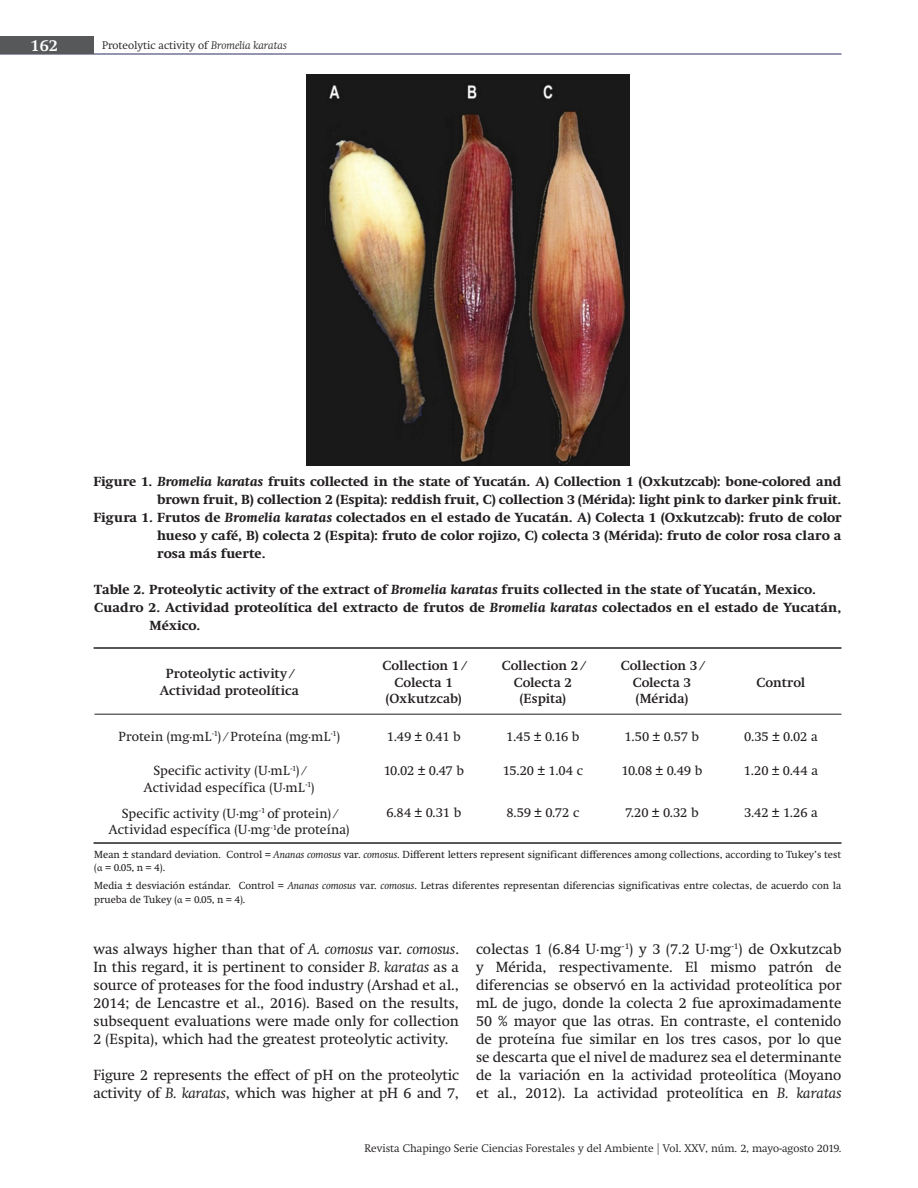
<style>
.page{position:relative;width:918px;height:1188px;background:#fff}
.page>*{position:absolute;margin:0;border:0;box-sizing:border-box;transform-origin:0 0}
.t1{font:600 16.5px "Swift Neue LT Pro";color:#fff}
.t2{font:15px/18px "Swift Neue LT Pro";color:#231f20;text-align:justify}
.pie_de_figura{font:700 13.5px/18px "Swift Neue LT Pro";color:#231f20;text-align:right}
.texto_de_cuadro{font:13.5px/16.5px "Swift Neue LT Pro";letter-spacing:.005em;color:#231f20;text-align:center}
.cabeza_de_cuadro{font:700 13.5px/18px "Swift Neue LT Pro";letter-spacing:.005em;color:#231f20}
.texto_de_cuadro-2{font:600 13.5px/16.5px "Swift Neue LT Pro";letter-spacing:.01em;color:#231f20;text-align:center}
.t3{font:300 11.25px "Swift Neue LT Pro";color:#231f20}
.PIE_DE_CUADRO{font:10.5px/13.5px "Swift Neue LT Pro";color:#231f20}
.s1{font-style:italic}
.s2{font-family:"Minion Pro"}
.s3{font-size:12px}
</style>
<div class="page">
<hr style="left:0;top:54px;width:841px;height:1px;background:#2c2c60">
<div style="left:0;top:36px;width:94px;height:18px;background:#57585a"></div>
<img style="left:306px;top:74px;width:323px;height:392px">
<hr style="left:94px;top:647px;width:747px;height:2px;background:#231f20">
<hr style="left:94px;top:842px;width:747px;height:2px;background:#231f20">
<hr style="left:94px;top:714px;width:747px;height:1px;background:#231f20">
<p class="t1" style="left:31px;top:35px;width:29px">162</p>
<p class="t3" style="left:102px;top:39px;width:186px">Proteolytic activity of <span class="s1">Bromelia karatas</span></p>
<p class="pie_de_figura" style="left:93px;top:472px;width:750px">Figure 1. <span class="s1">Bromelia karatas</span> fruits collected in the state of Yucatán. A) Collection 1 (Oxkutzcab): bone-colored and brown fruit, B) collection 2 (Espita): reddish fruit, C) collection 3 (Mérida): light pink to darker pink fruit.</p>
<p class="pie_de_figura" style="left:157px;top:508px;width:686px;text-align:justify;text-indent:-64px">Figura 1. Frutos de <span class="s1">Bromelia karatas</span> colectados en el estado de Yucatán. A) Colecta 1 (Oxkutzcab): fruto de color hueso y café, B) colecta 2 (Espita): fruto de color rojizo, C) colecta 3 (Mérida): fruto de color rosa claro a rosa más fuerte.</p>
<p class="cabeza_de_cuadro" style="left:94px;top:580px;width:723px">Table 2. Proteolytic activity of the extract of <span class="s1">Bromelia karatas</span> fruits collected in the state of Yucatán, Mexico.</p>
<p class="cabeza_de_cuadro" style="left:150px;top:598px;width:693px;text-indent:-55px">Cuadro 2. Actividad proteolítica del extracto de frutos de <span class="s1">Bromelia karatas</span> colectados en el estado de Yucatán,<br>México.</p>
<p class="texto_de_cuadro-2" style="left:160px;top:666px;width:141px">Proteolytic activity /<br>Actividad proteolítica</p>
<p class="texto_de_cuadro-2" style="left:383px;top:657px;width:84px">Collection 1 /</p>
<p class="texto_de_cuadro-2" style="left:395px;top:674px;width:60px">Colecta 1</p>
<p class="texto_de_cuadro-2" style="left:386px;top:690px;width:77px">(Oxkutzcab)</p>
<p class="texto_de_cuadro-2" style="left:502px;top:657px;width:84px">Collection 2 /<br>Colecta 2</p>
<p class="texto_de_cuadro-2" style="left:520px;top:690px;width:48px">(Espita)</p>
<p class="texto_de_cuadro-2" style="left:621px;top:657px;width:84px">Collection 3 /</p>
<p class="texto_de_cuadro-2" style="left:633px;top:674px;width:60px;text-align:left">Colecta 3 (Mérida)</p>
<p class="texto_de_cuadro-2" style="left:757px;top:674px;width:50px">Control</p>
<p class="texto_de_cuadro" style="left:118px;top:728px;width:223px">Protein (mg·mL<sup>-1</sup>) / Proteína (mg·mL<sup>-1</sup>)</p>
<p class="texto_de_cuadro" style="left:387px;top:728px;width:75px">1.49 ± 0.41 b</p>
<p class="texto_de_cuadro" style="left:506px;top:728px;width:75px">1.45 ± 0.16 b</p>
<p class="texto_de_cuadro" style="left:625px;top:728px;width:76px">1.50 ± 0.57 b</p>
<p class="texto_de_cuadro" style="left:744px;top:728px;width:75px">0.35 ± 0.02 a</p>
<p class="texto_de_cuadro" style="left:153px;top:762px;width:153px">Specific activity (U·mL<sup>-1</sup>) /</p>
<p class="texto_de_cuadro" style="left:144px;top:779px;width:172px">Actividad específica (U·mL<sup>-1</sup>)</p>
<p class="texto_de_cuadro" style="left:384px;top:762px;width:82px">10.02 ± 0.47 b</p>
<p class="texto_de_cuadro" style="left:503px;top:762px;width:82px">15.20 ± 1.04 c</p>
<p class="texto_de_cuadro" style="left:622px;top:762px;width:82px">10.08 ± 0.49 b</p>
<p class="texto_de_cuadro" style="left:744px;top:762px;width:76px">1.20 ± 0.44 a</p>
<p class="texto_de_cuadro" style="left:109px;top:805px;width:242px">Specific activity (U·mg<sup>-1</sup> of protein) /<br>Actividad específica (U·mg<sup>-1</sup>de proteína)</p>
<p class="texto_de_cuadro" style="left:386px;top:804px;width:76px">6.84 ± 0.31 b</p>
<p class="texto_de_cuadro" style="left:506px;top:804px;width:74px">8.59 ± 0.72 c</p>
<p class="texto_de_cuadro" style="left:625px;top:804px;width:75px">7.20 ± 0.32 b</p>
<p class="texto_de_cuadro" style="left:744px;top:804px;width:75px">3.42 ± 1.26 a</p>
<p class="PIE_DE_CUADRO" style="left:94px;top:848px;width:748px">Mean ± standard deviation. Control = <span class="s1">Ananas comosus</span> var. <span class="s1">comosus</span>. Different letters represent significant differences among collections, according to Tukey’s test (<span class="s2">α</span> = 0.05, n = 4).</p>
<p class="PIE_DE_CUADRO" style="left:94px;top:879px;width:749px">Media ± desviación estándar. Control = <span class="s1">Ananas comosus</span> var. <span class="s1">comosus</span>. Letras diferentes representan diferencias significativas entre colectas, de acuerdo con la prueba de Tukey (<span class="s2">α</span> = 0.05, n = 4).</p>
<p class="t2" style="left:94px;top:940px;width:367px">was always higher than that of <span class="s1">A. comosus</span> var. <span class="s1">comosus</span>.<br>In this regard, it is pertinent to consider <span class="s1">B. karatas</span> as a source of proteases for the food industry (Arshad et al., 2014; de Lencastre et al., 2016). Based on the results, subsequent evaluations were made only for collection 2 (Espita), which had the greatest proteolytic activity.</p>
<p class="t2" style="left:94px;top:1066px;width:367px">Figure 2 represents the effect of pH on the proteolytic activity of <span class="s1">B. karatas</span>, which was higher at pH 6 and 7,</p>
<p class="t2" style="left:476px;top:940px;width:367px">colectas 1 (6.84 U·mg<sup>-1</sup>) y 3 (7.2 U·mg<sup>-1</sup>) de Oxkutzcab y Mérida, respectivamente. El mismo patrón de diferencias se observó en la actividad proteolítica por mL de jugo, donde la colecta 2 fue aproximadamente 50 % mayor que las otras. En contraste, el contenido de proteína fue similar en los tres casos, por lo que</p>
<p class="t2" style="left:476px;top:1048px;width:367px">se descarta que el nivel de madurez sea el determinante de la variación en la actividad proteolítica (Moyano et al., 2012). La actividad proteolítica en <span class="s1">B. karatas</span></p>
<p class="t3" style="left:364px;top:1142px;width:479px">Revista Chapingo Serie Ciencias Forestales y del Ambiente <span class="s3">|</span> Vol. XXV, núm. 2, mayo-agosto 2019.</p>
</div>
